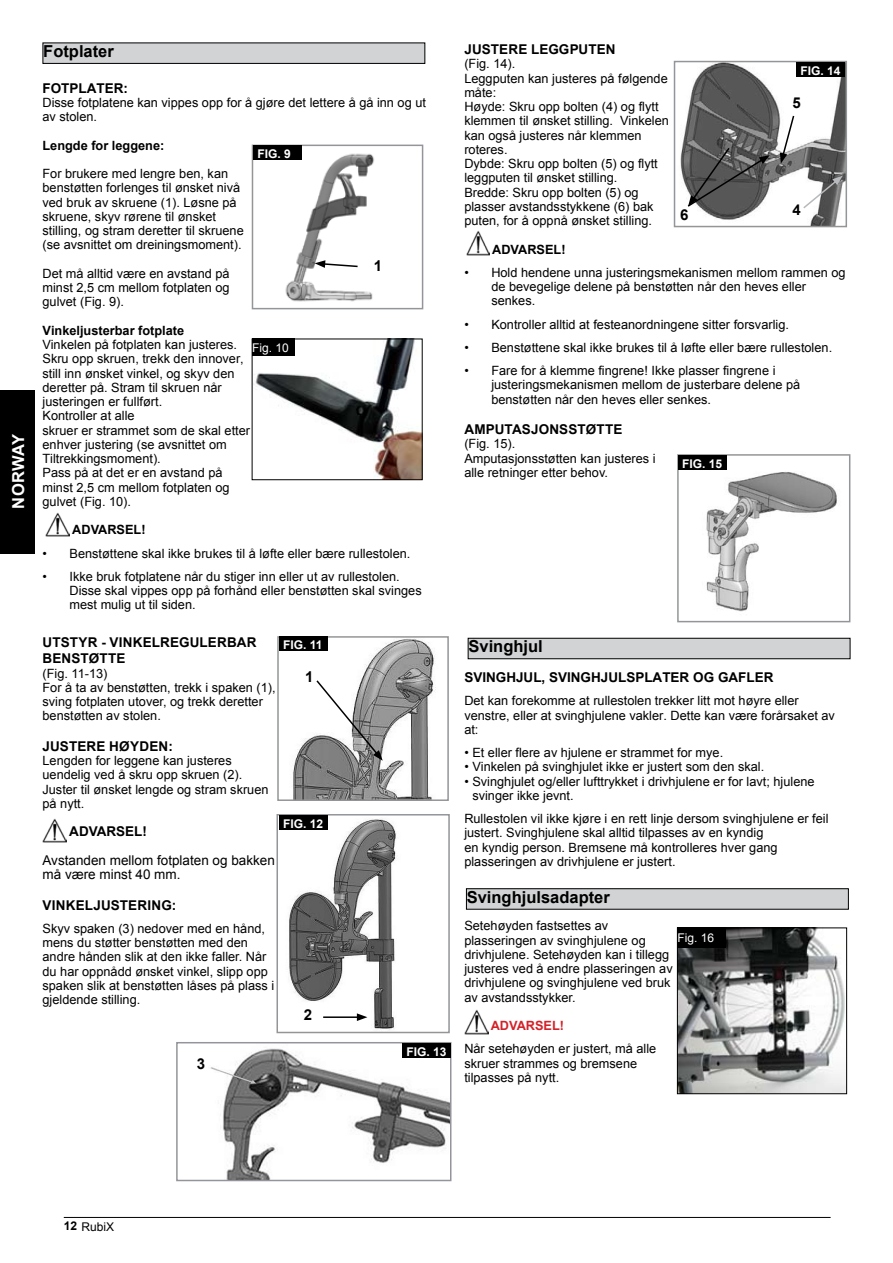
<style>
.page{position:relative;width:893px;height:1263px;background:#fff}
.page>*{position:absolute;margin:0;border:0;box-sizing:border-box;transform-origin:0 0}
.t1{font:700 16.5px "Arial";color:#000}
.t2{font:700 16.5px "Arial";color:#fff}
.t3{font:700 15px "Arial";color:#000}
.t4{font:700 13.5px "Arial";letter-spacing:.01em;color:#000}
.t5{font:13.5px/14.2px "Arial";color:#000}
.t6{font:12.75px/14.2px "Arial";color:#000}
.t7{font:700 12.75px "Arial";color:#000}
.t8{font:700 12.75px "Arial";color:#d2232a}
.t9{font:700 12px "Arial";color:#fff}
.t10{font:12px "Arial";color:#fff}
.t11{font:12px "Arial";color:#000}
.s1{font-weight:700}
</style>
<div class="page">
<hr style="left:64px;top:1217px;width:767px;height:1px;background:#000">
<div style="left:0;top:390px;width:34px;height:163px;background:#000"></div>
<div style="left:43px;top:43px;width:382px;height:20px;background:#d1d3d4"></div>
<div style="left:43px;top:43px;width:382px;height:21px;border:1px solid #000"></div>
<img style="left:254px;top:341px;width:167px;height:137px">
<div style="left:252px;top:339px;width:171px;height:141px;border:1px solid #000"></div>
<div style="left:252px;top:338px;width:43px;height:18px;background:#000"></div>
<img style="left:285px;top:153px;width:90px;height:149px">
<div style="left:252px;top:145px;width:171px;height:164px;border:2px solid #939598"></div>
<div style="left:253px;top:145px;width:49px;height:15px;background:#000"></div>
<svg style="left:315px;top:260px;width:44px;height:8px"></svg>
<img style="left:293px;top:639px;width:143px;height:159px">
<div style="left:277px;top:636px;width:172px;height:165px;border:2px solid #939598"></div>
<div style="left:279px;top:636px;width:48px;height:15px;background:#000"></div>
<svg style="left:315px;top:679px;width:68px;height:82px"></svg>
<img style="left:46px;top:512px;width:24px;height:25px">
<img style="left:43px;top:818px;width:23px;height:24px">
<img style="left:289px;top:817px;width:108px;height:213px">
<div style="left:276px;top:814px;width:174px;height:219px;border:2px solid #939598"></div>
<hr style="left:323px;top:1016px;width:36px;height:2px;background:#000">
<svg style="left:357px;top:1013px;width:10px;height:8px"></svg>
<div style="left:279px;top:815px;width:48px;height:15px;background:#000"></div>
<img style="left:210px;top:1048px;width:238px;height:130px">
<div style="left:176px;top:1042px;width:275px;height:139px;border:2px solid #939598"></div>
<div style="left:402px;top:1043px;width:49px;height:14px;background:#000"></div>
<img style="left:466px;top:231px;width:24px;height:24px">
<img style="left:680px;top:64px;width:164px;height:160px">
<div style="left:674px;top:61px;width:173px;height:166px;border:2px solid #939598"></div>
<div style="left:796px;top:62px;width:49px;height:15px;background:#000"></div>
<svg style="left:802px;top:175px;width:41px;height:35px"></svg>
<svg style="left:780px;top:114px;width:15px;height:50px"></svg>
<svg style="left:686px;top:146px;width:84px;height:62px;background:#5c5c5c"></svg>
<img style="left:706px;top:457px;width:131px;height:155px">
<div style="left:677px;top:454px;width:173px;height:168px;border:2px solid #939598"></div>
<div style="left:678px;top:455px;width:48px;height:15px;background:#000"></div>
<div style="left:468px;top:638px;width:382px;height:21px;background:#d1d3d4"></div>
<div style="left:468px;top:638px;width:382px;height:21px;border:1px solid #000"></div>
<img style="left:464px;top:1009px;width:24px;height:25px">
<div style="left:466px;top:889px;width:382px;height:20px;background:#d1d3d4"></div>
<div style="left:466px;top:888px;width:383px;height:21px;border:1px solid #000"></div>
<img style="left:679px;top:929px;width:166px;height:163px">
<div style="left:677px;top:927px;width:170px;height:167px;border:1px solid #000"></div>
<div style="left:677px;top:927px;width:49px;height:21px;background:#000"></div>
<p class="t2" style="left:7px;top:509px;width:76px;rotate:-90deg">NORWAY</p>
<p class="t1" style="left:43px;top:40px;width:72px">FOTPLATER</p>
<p class="t4" style="left:43px;top:79px;width:19px">FOTPLATER</p>
<p class="t4" style="left:124px;top:79px;width:6px">:</p>
<p class="t6" style="left:43px;top:95px;width:385px">Disse fotplatene kan vippes opp for å gjøre det lettere å gå inn og ut av stolen.</p>
<p class="t7" style="left:43px;top:137px;width:123px">LENGDE FOR LEGGENE:</p>
<p class="t6" style="left:43px;top:167px;width:203px">For brukere med lengre ben, kan benstøtten forlenges til ønsket nivå ved bruk av skruene (1). Løsne på skruene, skyv rørene til ønsket stilling, og stram deretter til skruene (se avsnittet om dreiningsmoment).</p>
<p class="t6" style="left:43px;top:266px;width:189px;text-align:justify">Det må alltid være en avstand på minst 2,5 cm mellom fotplaten og gulvet (Fig. 9).</p>
<p class="t7" style="left:43px;top:322px;width:143px">VINKELJUSTERBAR FOTPLATE</p>
<p class="t6" style="left:43px;top:338px;width:209px">Vinkelen på fotplaten kan justeres.<br>Skru opp skruen, trekk den innover, still inn ønsket vinkel, og skyv den deretter på. Stram til skruen når justeringen er fullført.<br>Kontroller at alle<br>skruer er strammet som de skal etter enhver justering (se avsnittet om<br>Tiltrekkingsmoment).<br>Pass på at det er en avstand på minst 2,5 cm mellom fotplaten og gulvet (Fig. 10).</p>
<p class="t7" style="left:72px;top:521px;width:75px">ADVARSEL!</p>
<p class="t6" style="left:43px;top:546px;width:369px">• Benstøttene skal ikke brukes til å løfte eller bære rullestolen.</p>
<p class="t6" style="left:70px;top:569px;width:354px;text-indent:-27px">• Ikke bruk fotplatene når du stiger inn eller ut av rullestolen.<br>Disse skal vippes opp på forhånd eller benstøtten skal svinges mest mulig ut til siden.</p>
<p class="t4" style="left:43px;top:633px;width:20px">UTSTYR</p>
<p class="t4" style="left:101px;top:633px;width:28px">- VINKELREGULERBAR</p>
<p class="t4" style="left:43px;top:650px;width:11px">BENSTØTTE</p>
<p class="t6" style="left:43px;top:666px;width:235px">(Fig. 11-13)<br>For å ta av benstøtten, trekk i spaken (1), sving fotplaten utover, og trekk deretter benstøtten av stolen.</p>
<p class="t4" style="left:43px;top:737px;width:18px">JUSTERE</p>
<p class="t4" style="left:109px;top:737px;width:11px">HØYDEN</p>
<p class="t4" style="left:168px;top:737px;width:6px">:</p>
<p class="t6" style="left:43px;top:754px;width:228px">Lengden for leggene kan justeres uendelig ved å skru opp skruen (2).<br>Juster til ønsket lengde og stram skruen på nytt.</p>
<p class="t4" style="left:69px;top:823px;width:79px">ADVARSEL!</p>
<p class="t5" style="left:43px;top:853px;width:234px">Avstanden mellom fotplaten og bakken må være minst 40 mm.</p>
<p class="t4" style="left:43px;top:896px;width:135px">VINKELJUSTERING:</p>
<p class="t6" style="left:43px;top:921px;width:233px">Skyv spaken (3) nedover med en hånd, mens du støtter benstøtten med den andre hånden slik at den ikke faller. Når du har oppnådd ønsket vinkel, slipp opp spaken slik at benstøtten låses på plass i gjeldende stilling.</p>
<p class="t9" style="left:258px;top:146px;width:35px">FIG. 9</p>
<p class="t3" style="left:374px;top:256px;width:10px">1</p>
<p class="t10" style="left:252px;top:339px;width:38px">Fig. 10</p>
<p class="t9" style="left:283px;top:637px;width:41px">FIG. 11</p>
<p class="t3" style="left:305px;top:666px;width:10px">1</p>
<p class="t9" style="left:283px;top:816px;width:42px">FIG. 12</p>
<p class="t3" style="left:197px;top:1054px;width:10px">3</p>
<p class="t3" style="left:304px;top:1004px;width:10px">2</p>
<p class="t9" style="left:406px;top:1043px;width:42px">FIG. 13</p>
<p class="t4" style="left:464px;top:40px;width:18px">JUSTERE</p>
<p class="t4" style="left:531px;top:40px;width:11px">LEGGPUTEN</p>
<p class="t6" style="left:464px;top:57px;width:206px">(Fig. 14).<br>Leggputen kan justeres på følgende måte:<br>Høyde: Skru opp bolten (4) og flytt klemmen til ønsket stilling. Vinkelen kan også justeres når klemmen roteres.<br>Dybde: Skru opp bolten (5) og flytt leggputen til ønsket stilling.<br>Bredde: Skru opp bolten (5) og plasser avstandsstykkene (6) bak puten, for å oppnå ønsket stilling.</p>
<p class="t7" style="left:492px;top:241px;width:75px">ADVARSEL!</p>
<p class="t6" style="left:491px;top:265px;width:356px;text-indent:-27px">• Hold hendene unna justeringsmekanismen mellom rammen og de bevegelige delene på benstøtten når den heves eller senkes.</p>
<p class="t6" style="left:464px;top:317px;width:326px">• Kontroller alltid at festeanordningene sitter forsvarlig.</p>
<p class="t6" style="left:464px;top:340px;width:369px">• Benstøttene skal ikke brukes til å løfte eller bære rullestolen.</p>
<p class="t6" style="left:491px;top:364px;width:310px;text-indent:-27px">• Fare for å klemme fingrene! Ikke plasser fingrene i justeringsmekanismen mellom de justerbare delene på benstøtten når den heves eller senkes.</p>
<p class="t4" style="left:464px;top:420px;width:160px">AMPUTASJONSSTØTTE</p>
<p class="t6" style="left:464px;top:437px;width:193px">(Fig. 15).<br>Amputasjonsstøtten kan justeres i alle retninger etter behov.</p>
<p class="t9" style="left:800px;top:63px;width:42px">FIG. 14</p>
<p class="t3" style="left:792px;top:93px;width:10px">5</p>
<p class="t3" style="left:792px;top:200px;width:10px">4</p>
<p class="t3" style="left:680px;top:205px;width:10px">6</p>
<p class="t9" style="left:682px;top:456px;width:42px">FIG. 15</p>
<p class="t1" style="left:468px;top:636px;width:76px">SVINGHJUL</p>
<p class="t4" style="left:464px;top:668px;width:19px">SVINGHJUL</p>
<p class="t4" style="left:542px;top:668px;width:18px">, SVINGHJULSPLATER</p>
<p class="t4" style="left:693px;top:668px;width:36px">OG GAFLER</p>
<p class="t6" style="left:464px;top:694px;width:372px">Det kan forekomme at rullestolen trekker litt mot høyre eller venstre, eller at svinghjulene vakler. Dette kan være forårsaket av at:</p>
<p class="t6" style="left:464px;top:746px;width:260px">• Et eller flere av hjulene er strammet for mye.</p>
<p class="t6" style="left:464px;top:760px;width:301px">• Vinkelen på svinghjulet ikke er justert som den skal.</p>
<p class="t6" style="left:472px;top:774px;width:344px;text-indent:-8px">• Svinghjulet og/eller lufttrykket i drivhjulene er for lavt; hjulene svinger ikke jevnt.</p>
<p class="t6" style="left:464px;top:812px;width:366px">Rullestolen vil ikke kjøre i en rett linje dersom svinghjulene er feil justert. Svinghjulene skal alltid tilpasses av en kyndig<br>en kyndig person. Bremsene må kontrolleres hver gang plasseringen av drivhjulene er justert.</p>
<p class="t1" style="left:467px;top:886px;width:145px">SVINGHJULSADAPTER</p>
<p class="t6" style="left:464px;top:919px;width:210px">Setehøyden fastsettes av plasseringen av svinghjulene og drivhjulene. Setehøyden kan i tillegg justeres ved å endre plasseringen av drivhjulene og svinghjulene ved bruk av avstandsstykker.</p>
<p class="t8" style="left:491px;top:1017px;width:75px">ADVARSEL!</p>
<p class="t6" style="left:464px;top:1042px;width:194px">Når setehøyden er justert, må alle skruer strammes og bremsene tilpasses på nytt.</p>
<p class="t10" style="left:677px;top:930px;width:38px">Fig. 16</p>
<p class="t11" style="left:64px;top:1218px;width:52px"><span class="s1">12</span> RubiX</p>
</div>
